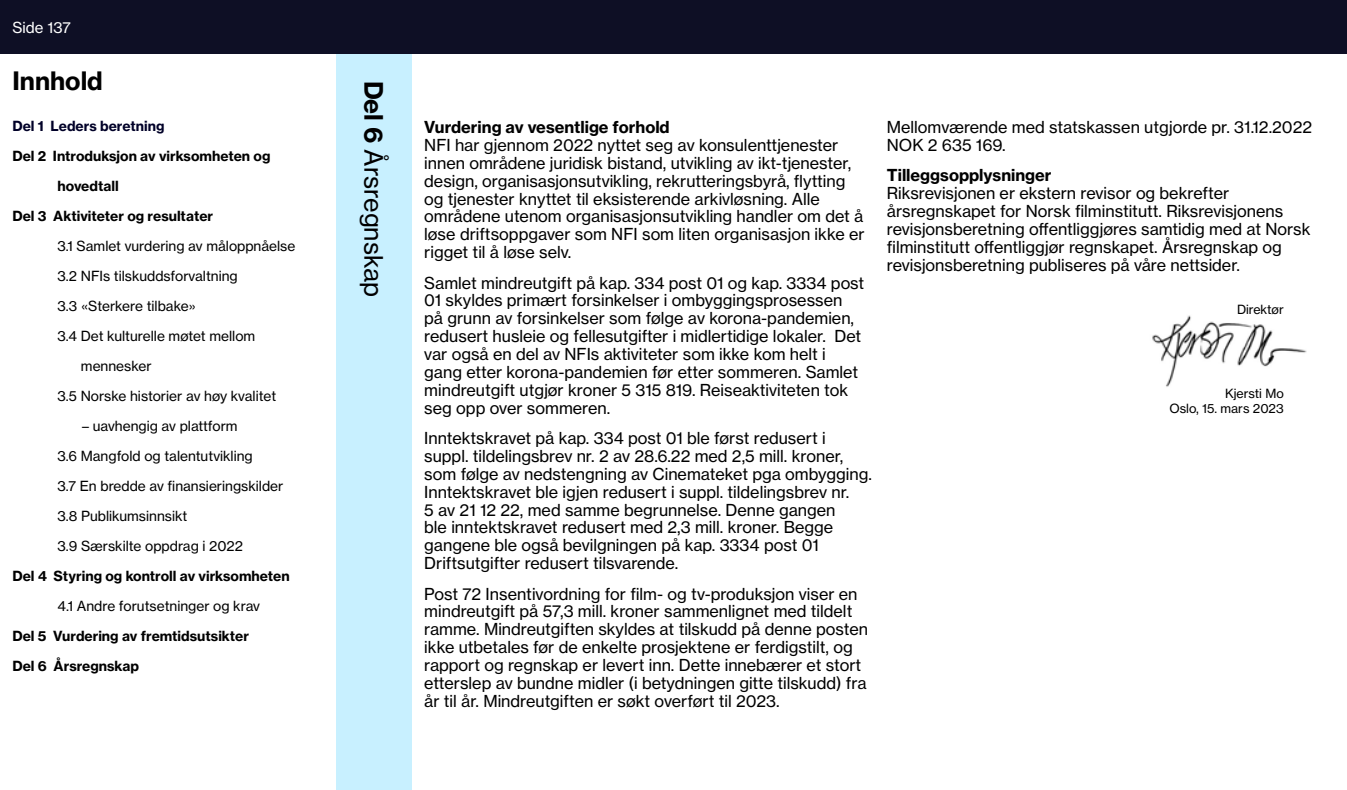
<style>
.page{position:relative;width:1347px;height:790px;background:#fff}
.page>*{position:absolute;margin:0;border:0;box-sizing:border-box;transform-origin:0 0}
.t1{font:25px "N Haas Grotesk TX Pro 55 Rg";color:#000}
.t2{font:25px "N Haas Grotesk TX Pro 75 Bd";color:#000}
.t3{font:16.25px/17.9px "N Haas Grotesk TX Pro 55 Rg";color:#000}
.t4{font:16.25px "N Haas Grotesk TX Pro 75 Bd";color:#000}
.t5{font:15px "N Haas Grotesk TX Pro 55 Rg";color:#fff}
.t6{font:13.75px/30px "N Haas Grotesk TX Pro 55 Rg";color:#000}
.t7{font:13.75px/30px "N Haas Grotesk TX Pro 75 Bd";color:#000}
.t8{font:13.75px "N Haas Grotesk TX Pro 75 Bd";color:#000028}
.t9{font:12.5px/15px "N Haas Grotesk TX Pro 55 Rg";color:#000;text-align:right}
.s1{font-family:"N Haas Grotesk TX Pro 75 Bd"}
</style>
<div class="page">
<div style="left:337px;top:21px;width:75px;height:769px;background:#c8f0ff"></div>
<div style="left:0;top:0;width:1346px;height:54px;background:#0e0f25"></div>
<img style="left:1152px;top:315px;width:154px;height:72px">
<p class="t5" style="left:12px;top:18px;width:60px">Side 137</p>
<h1 class="t2" style="left:12px;top:65px;width:92px">Innhold</h1>
<p class="t8" style="left:12px;top:117px;width:153px">Del 1 Leders beretning</p>
<p class="t7" style="left:12px;top:141px;width:259px">Del 2 Introduksjon av virksomheten og</p>
<p class="t7" style="left:58px;top:171px;width:63px">hovedtall</p>
<p class="t7" style="left:12px;top:201px;width:202px">Del 3 Aktiviteter og resultater</p>
<p class="t6" style="left:58px;top:231px;width:239px">3.1 Samlet vurdering av måloppnåelse</p>
<p class="t6" style="left:58px;top:261px;width:182px">3.2 NFIs tilskuddsforvaltning</p>
<p class="t6" style="left:58px;top:291px;width:140px">3.3 «Sterkere tilbake»</p>
<p class="t6" style="left:58px;top:321px;width:199px">3.4 Det kulturelle møtet mellom</p>
<p class="t6" style="left:81px;top:351px;width:72px">mennesker</p>
<p class="t6" style="left:58px;top:381px;width:220px">3.5 Norske historier av høy kvalitet</p>
<p class="t6" style="left:58px;top:411px;width:227px;text-indent:25px">– uavhengig av plattform<br>3.6 Mangfold og talentutvikling<br>3.7 En bredde av finansieringskilder<br>3.8 Publikumsinnsikt<br>3.9 Særskilte oppdrag i 2022</p>
<p class="t7" style="left:12px;top:561px;width:279px">Del 4 Styring og kontroll av virksomheten</p>
<p class="t6" style="left:58px;top:591px;width:204px">4.1 Andre forutsetninger og krav</p>
<p class="t7" style="left:12px;top:621px;width:238px">Del 5 Vurdering av fremtidsutsikter<br>Del 6 Årsregnskap</p>
<h1 class="t1" style="left:389px;top:81px;width:218px;rotate:90deg"><span class="s1">Del 6</span> Årsregnskap</h1>
<p class="t4" style="left:424px;top:117px;width:247px">Vurdering av vesentlige forhold</p>
<p class="t3" style="left:424px;top:136px;width:442px">NFI har gjennom 2022 nyttet seg av konsulenttjenester innen områdene juridisk bistand, utvikling av ikt-tjenester, design, organisasjonsutvikling, rekrutteringsbyrå, flytting og tjenester knyttet til eksisterende arkivløsning. Alle områdene utenom organisasjonsutvikling handler om det å løse driftsoppgaver som NFI som liten organisasjon ikke er rigget til å løse selv.</p>
<p class="t3" style="left:424px;top:274px;width:441px">Samlet mindreutgift på kap. 334 post 01 og kap. 3334 post 01 skyldes primært forsinkelser i ombyggingsprosessen på grunn av forsinkelser som følge av korona-pandemien, redusert husleie og fellesutgifter i midlertidige lokaler. Det var også en del av NFIs aktiviteter som ikke kom helt i gang etter korona-pandemien før etter sommeren. Samlet mindreutgift utgjør kroner 5 315 819. Reiseaktiviteten tok seg opp over sommeren.</p>
<p class="t3" style="left:424px;top:429px;width:449px">Inntektskravet på kap. 334 post 01 ble først redusert i suppl. tildelingsbrev nr. 2 av 28.6.22 med 2,5 mill. kroner, som følge av nedstengning av Cinemateket pga ombygging.<br>Inntektskravet ble igjen redusert i suppl. tildelingsbrev nr.<br>5 av 21 12 22, med samme begrunnelse. Denne gangen<br>ble inntektskravet redusert med 2,3 mill. kroner. Begge gangene ble også bevilgningen på kap. 3334 post 01<br>Driftsutgifter redusert tilsvarende.</p>
<p class="t3" style="left:424px;top:585px;width:445px">Post 72 Insentivordning for film- og tv-produksjon viser en mindreutgift på 57,3 mill. kroner sammenlignet med tildelt ramme. Mindreutgiften skyldes at tilskudd på denne posten ikke utbetales før de enkelte prosjektene er ferdigstilt, og rapport og regnskap er levert inn. Dette innebærer et stort etterslep av bundne midler (i betydningen gitte tilskudd) fra år til år. Mindreutgiften er søkt overført til 2023.</p>
<p class="t3" style="left:886px;top:118px;width:426px">Mellomværende med statskassen utgjorde pr. 31.12.2022<br>NOK 2 635 169.</p>
<p class="t4" style="left:886px;top:165px;width:166px">Tilleggsopplysninger</p>
<p class="t3" style="left:886px;top:184px;width:425px">Riksrevisjonen er ekstern revisor og bekrefter årsregnskapet for Norsk filminstitutt. Riksrevisjonens revisjonsberetning offentliggjøres samtidig med at Norsk filminstitutt offentliggjør regnskapet. Årsregnskap og revisjonsberetning publiseres på våre nettsider.</p>
<p class="t9" style="left:1236px;top:302px;width:48px">Direktør</p>
<p class="t9" style="left:1169px;top:386px;width:116px">Kjersti Mo<br>Oslo, 15. mars 2023</p>
</div>
